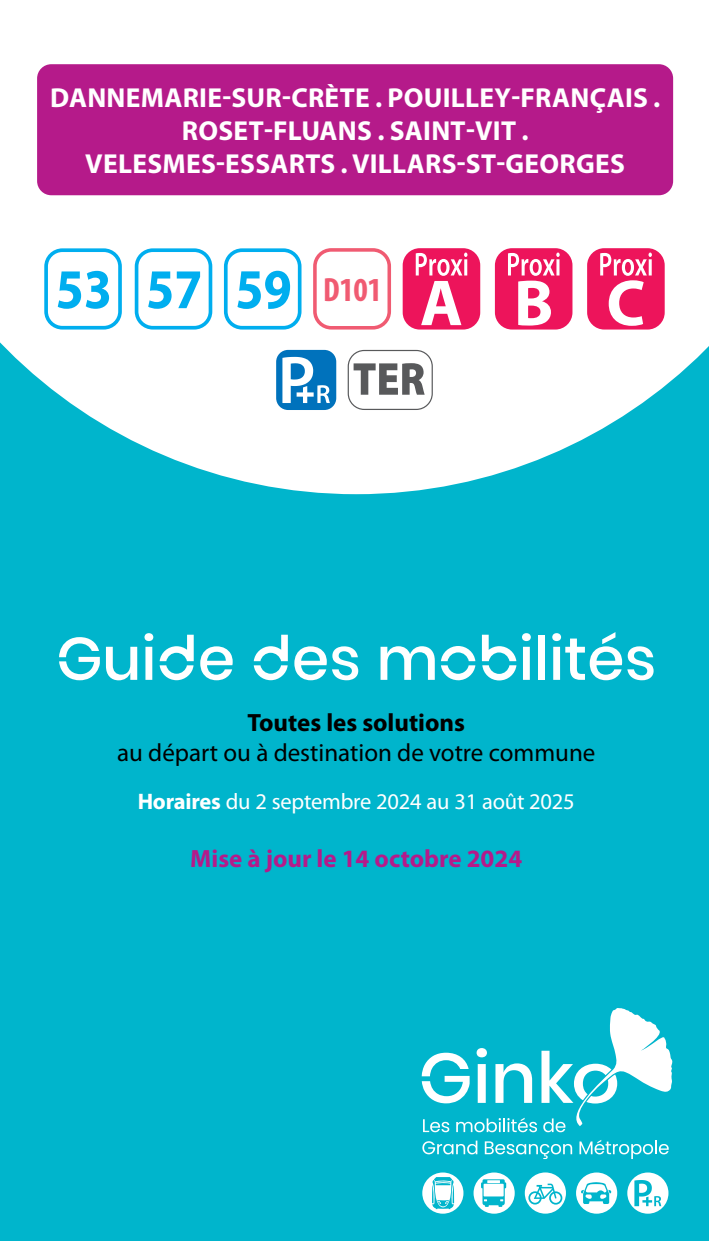
<style>
.page{position:relative;width:709px;height:1241px;background:#fff}
.page>*{position:absolute;margin:0;border:0;box-sizing:border-box;transform-origin:0 0}
.t1{font:60px "Poppins Mediumcustom";color:#fff}
.t2{font:700 condensed 33.75px "Myriad Pro";color:#f05b72}
.t3{font:700 27.5px/33px "Myriad Pro";letter-spacing:.01em;color:#fff;text-align:center}
.t4{font:25px "Myriad Pro";color:#000}
.t5{font:700 25px "Myriad Pro";color:#b51a8a}
.t6{font:700 25px "Myriad Pro";color:#000}
.t7{font:22.5px "Myriad Pro";letter-spacing:-.01em;color:#fff}
.s1{font-stretch:normal;font-size:56.75px;color:#00aeef}
.s2{font-weight:700}
</style>
<div class="page">
<div style="left:0;top:0;width:709px;height:1240px;background:#00b5cc"></div>
<svg style="left:0;top:0;width:709px;height:494px;background:#d8f3f6"></svg>
<div style="left:37px;top:64px;width:636px;height:131px;background:#b51a8a;border-radius:14px"></div>
<div style="left:587px;top:248px;width:77px;height:81px;background:#ed145b;border-radius:17px"></div>
<svg style="left:600px;top:252px;width:52px;height:74px"></svg>
<div style="left:495px;top:248px;width:77px;height:81px;background:#ed145b;border-radius:17px"></div>
<svg style="left:508px;top:252px;width:51px;height:73px"></svg>
<div style="left:276px;top:350px;width:60px;height:60px;background:#0072bc;border-radius:12px"></div>
<svg style="left:282px;top:357px;width:48px;height:46px"></svg>
<svg style="left:348px;top:350px;width:85px;height:60px;background:#cacacb"></svg>
<svg style="left:44px;top:248px;width:78px;height:81px;background:#afe5f9"></svg>
<svg style="left:135px;top:248px;width:77px;height:81px;background:#b3e6fa"></svg>
<div style="left:362px;top:250px;width:74px;height:78px;background:#fff;border-radius:16px"></div>
<div style="left:402px;top:248px;width:78px;height:81px;background:#ed145b;border-radius:17px"></div>
<svg style="left:416px;top:252px;width:51px;height:73px"></svg>
<svg style="left:224px;top:248px;width:77px;height:81px;background:#d8f2fc"></svg>
<div style="left:313px;top:248px;width:78px;height:81px;border:4px solid #f05b72;border-radius:16px"></div>
<svg style="left:473px;top:1172px;width:41px;height:41px"></svg>
<svg style="left:576px;top:1172px;width:41px;height:41px"></svg>
<svg style="left:627px;top:1172px;width:41px;height:41px"></svg>
<svg style="left:525px;top:1172px;width:41px;height:41px"></svg>
<svg style="left:422px;top:1172px;width:41px;height:41px"></svg>
<svg style="left:422px;top:1140px;width:55px;height:14px"></svg>
<svg style="left:485px;top:1141px;width:87px;height:17px"></svg>
<svg style="left:579px;top:1140px;width:89px;height:18px"></svg>
<svg style="left:422px;top:1008px;width:251px;height:124px"></svg>
<p class="t3" style="left:50px;top:80px;width:612px">DANNEMARIE-SUR-CRÈTE . POUILLEY-FRANÇAIS .<br>ROSET-FLUANS . SAINT-VIT .<br>VELESMES-ESSARTS . VILLARS-ST-GEORGES</p>
<p class="t2" style="left:235px;top:269px;width:148px"><span class="s1">59</span> D101</p>
<h1 class="t1" style="left:56px;top:624px;width:601px">Guide des mobilités</h1>
<p class="t6" style="left:247px;top:706px;width:219px">Toutes les solutions</p>
<p class="t4" style="left:117px;top:737px;width:480px">au départ ou à destination de votre commune</p>
<p class="t7" style="left:138px;top:788px;width:438px"><span class="s2">Horaires</span> du 2 septembre 2024 au 31 août 2025</p>
<p class="t5" style="left:190px;top:841px;width:333px">Mise à jour le 14 octobre 2024</p>
</div>
